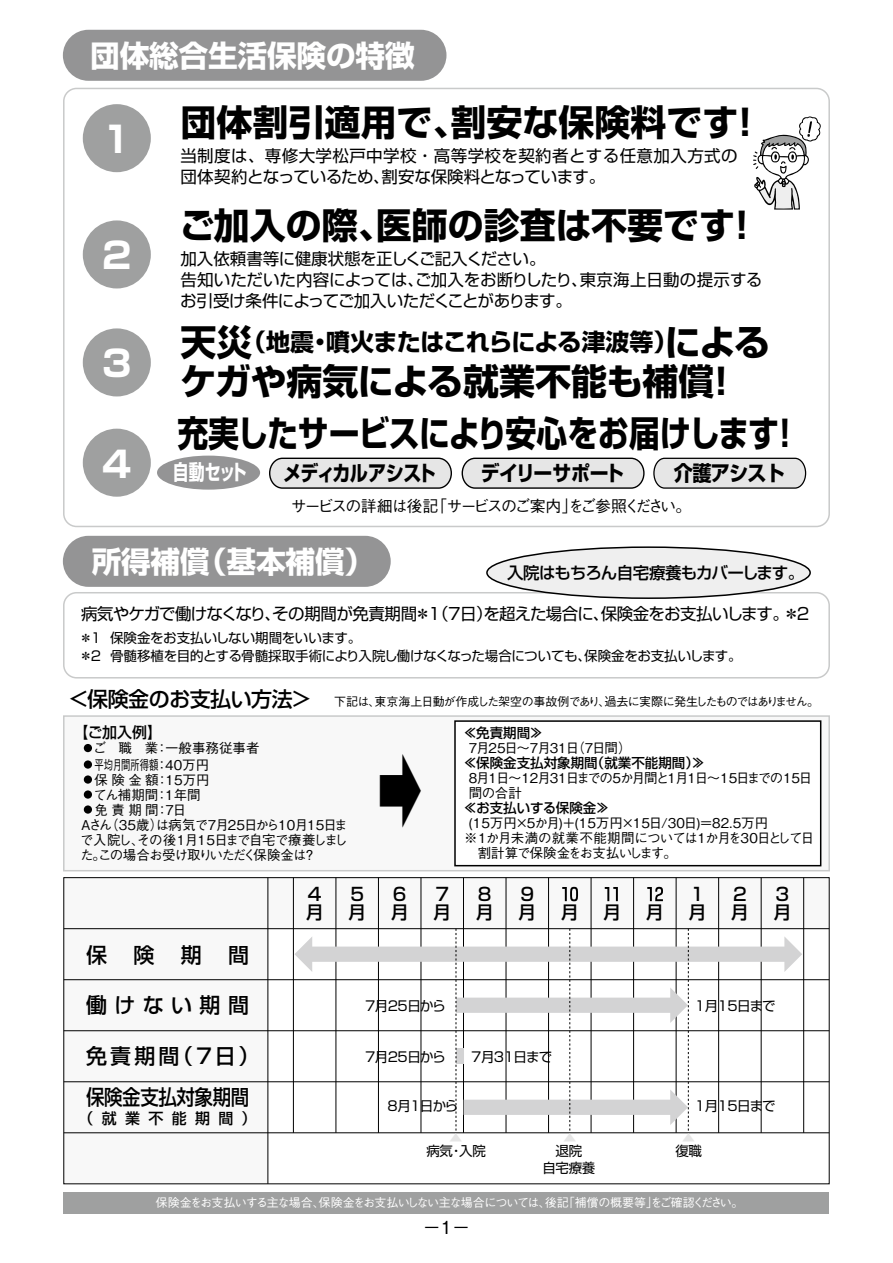
<style>
.page{position:relative;width:893px;height:1263px;background:#fff}
.page>*{position:absolute;margin:0;border:0;box-sizing:border-box;transform-origin:0 0}
.t1{font:500 90px "Shin Go Pr 5";color:#000;scale:.5 1}
.t2{font:700 36px "Shin Go Pr 5";color:#000}
.t3{font:700 36px "Shin Go Pr 5";letter-spacing:-.025em;color:#000;scale:.86 1}
.t4{font:700 36px "Shin Go Pr 5";color:#fff}
.t5{font:700 29.7px "Shin Go Pro";letter-spacing:-.01em;color:#fff}
.t6{font:700 24px "Shin Go Pr 5";letter-spacing:-.025em;color:#000}
.t7{font:500 21px/41px "Shin Go Pr 5";letter-spacing:-.02em;color:#000}
.t8{font:500 21px "Shin Go Pr 5";letter-spacing:.135em;color:#000}
.t9{font:700 21px "Shin Go Pro";letter-spacing:-.035em;color:#000;scale:.86 1}
.t10{font:700 21px "Shin Go Pro";letter-spacing:-.035em;color:#000;scale:.9 1}
.t11{font:700 21px "Shin Go Pro";letter-spacing:-.035em;color:#000;scale:.91 1}
.t12{font:700 21px "Shin Go Pro";letter-spacing:-.045em;color:#fff;scale:.76 1}
.t13{font:500 18px/17.5px "Shin Go Pr 5";color:#000}
.t14{font:500 18px "Gothic BBB Pr 5";color:#000}
.t15{font:16.5px/21px "Shin Go Pr 5";letter-spacing:-.025em;color:#000}
.t16{font:16.5px/21px "Shin Go Pr 5";letter-spacing:.025em;color:#000}
.t17{font:16.5px "Shin Go Pr 5";letter-spacing:-.045em;color:#000}
.t18{font:500 16.5px "Shin Go Pr 5";letter-spacing:-.04em;color:#000}
.t19{font:500 15.9px "Gothic BBB Pro";letter-spacing:-.115em;color:#000}
.t20{font:500 15px "Shin Go Pr 5";letter-spacing:.55em;color:#000}
.t21{font:13.5px/18px "Shin Go Pr 5";letter-spacing:-.03em;color:#000}
.t22{font:500 13.5px "Gothic BBB Pr 5";letter-spacing:-.055em;color:#000}
.t23{font:500 13.5px/15px "Gothic BBB Pr 5";letter-spacing:-.08em;color:#000}
.t24{font:500 13.5px/16.5px "Gothic BBB Pr 5";color:#000}
.t25{font:500 13.5px "Shin Go Pr 5";color:#000}
.t26{font:500 13.5px "Gothic BBB Pr 5";letter-spacing:.125em;color:#000}
.t27{font:13.5px "Shin Go Pr 5";color:#e6e6e6}
.t28{font:500 12px "Gothic BBB Pr 5";letter-spacing:-.065em;color:#000}
.t29{font:500 12px "Gothic BBB Pr 5";letter-spacing:-.08em;color:#fff}
.s1{font-size:36px}
.s2{font-family:"Shin Go Pr 5";font-size:21px}
</style>
<div class="page">
<div style="left:64px;top:878px;width:765px;height:51px;background:#f8f8f8"></div>
<div style="left:64px;top:929px;width:204px;height:255px;background:#f8f8f8"></div>
<div style="left:63px;top:30px;width:383px;height:51px;background:#949495;border-radius:26px"></div>
<div style="left:63px;top:536px;width:328px;height:51px;background:#949495;border-radius:26px"></div>
<div style="left:64px;top:1192px;width:765px;height:21px;background:#9fa0a0"></div>
<div style="left:63px;top:88px;width:767px;height:439px;border:2px solid #c9caca;border-radius:13px"></div>
<div style="left:64px;top:716px;width:765px;height:155px;background:#f8f8f8"></div>
<div style="left:63px;top:715px;width:767px;height:156px;border:2px solid #c9caca"></div>
<div style="left:63px;top:592px;width:767px;height:86px;border:2px solid #c9caca;border-radius:13px"></div>
<div style="left:83px;top:104px;width:68px;height:68px;background:#9fa0a0;border-radius:50%"></div>
<div style="left:83px;top:220px;width:68px;height:68px;background:#9fa0a0;border-radius:50%"></div>
<div style="left:83px;top:328px;width:68px;height:68px;background:#9fa0a0;border-radius:50%"></div>
<div style="left:83px;top:429px;width:68px;height:68px;background:#9fa0a0;border-radius:50%"></div>
<svg style="left:269px;top:457px;width:183px;height:32px;background:#d1d1d1"></svg>
<svg style="left:461px;top:457px;width:184px;height:32px;background:#d1d1d1"></svg>
<svg style="left:653px;top:457px;width:154px;height:32px;background:#d3d3d3"></svg>
<div style="left:157px;top:456px;width:103px;height:34px;background:#949495;border-radius:50%"></div>
<svg style="left:753px;top:116px;width:68px;height:94px"></svg>
<div style="left:487px;top:547px;width:323px;height:51px;background:#efefef;border-radius:50%"></div>
<div style="left:486px;top:546px;width:325px;height:53px;border:2px solid #000;border-radius:50%"></div>
<div style="left:84px;top:744px;width:8px;height:8px;background:#000;border-radius:50%"></div>
<div style="left:84px;top:760px;width:8px;height:9px;background:#000;border-radius:50%"></div>
<div style="left:84px;top:775px;width:8px;height:9px;background:#000;border-radius:50%"></div>
<div style="left:84px;top:790px;width:8px;height:9px;background:#000;border-radius:50%"></div>
<div style="left:84px;top:805px;width:8px;height:9px;background:#000;border-radius:50%"></div>
<div style="left:455px;top:721px;width:366px;height:145px;background:#fff"></div>
<div style="left:454px;top:720px;width:367px;height:146px;border:2px solid #000"></div>
<hr style="left:64px;top:928px;width:765px;height:1px;background:#000">
<hr style="left:64px;top:979px;width:765px;height:1px;background:#000">
<hr style="left:64px;top:1030px;width:765px;height:1px;background:#000">
<hr style="left:64px;top:1081px;width:765px;height:1px;background:#000">
<hr style="left:64px;top:1132px;width:765px;height:1px;background:#000">
<hr style="left:803px;top:878px;width:1px;height:255px;background:#000">
<hr style="left:761px;top:878px;width:1px;height:255px;background:#000">
<hr style="left:718px;top:878px;width:1px;height:255px;background:#000">
<hr style="left:676px;top:878px;width:1px;height:255px;background:#000">
<hr style="left:633px;top:878px;width:1px;height:255px;background:#000">
<hr style="left:591px;top:878px;width:1px;height:255px;background:#000">
<hr style="left:548px;top:878px;width:1px;height:255px;background:#000">
<hr style="left:506px;top:878px;width:1px;height:255px;background:#000">
<hr style="left:463px;top:878px;width:1px;height:255px;background:#000">
<hr style="left:421px;top:878px;width:1px;height:255px;background:#000">
<hr style="left:378px;top:878px;width:1px;height:255px;background:#000">
<hr style="left:336px;top:878px;width:1px;height:255px;background:#000">
<hr style="left:293px;top:878px;width:1px;height:255px;background:#000">
<hr style="left:267px;top:878px;width:1px;height:306px;background:#000">
<svg style="left:562px;top:887px;width:16px;height:14px"></svg>
<svg style="left:605px;top:887px;width:13px;height:14px"></svg>
<svg style="left:647px;top:887px;width:16px;height:14px"></svg>
<svg style="left:294px;top:929px;width:508px;height:204px"></svg>
<h3 class="t5" style="left:90px;top:32px;width:326px">団体総合生活保険の特徴</h3>
<h2 class="t4" style="left:102px;top:111px;width:31px">1</h2>
<h2 class="t4" style="left:102px;top:227px;width:31px">2</h2>
<h2 class="t4" style="left:102px;top:335px;width:31px">3</h2>
<h2 class="t4" style="left:102px;top:435px;width:31px">4</h2>
<h2 class="t2" style="left:180px;top:94px;width:584px">団体割引適用で、割安な保険料です！</h2>
<p class="t16" style="left:180px;top:144px;width:559px">当制度は、専修大学松戸中学校・高等学校を契約者とする任意加入方式の団体契約となっているため、割安な保険料となっています。</p>
<h2 class="t2" style="left:179px;top:196px;width:582px">ご加入の際、医師の診査は不要です！</h2>
<p class="t15" style="left:180px;top:247px;width:584px">加入依頼書等に健康状態を正しくご記入ください。<br>告知いただいた内容によっては、ご加入をお断りしたり、東京海上日動の提示するお引受け条件によってご加入いただくことがあります。</p>
<h3 class="t6" style="left:180px;top:323px;width:591px"><span class="s1">天災</span>（地震・噴火またはこれらによる津波等）<span class="s1">による</span></h3>
<h2 class="t2" style="left:180px;top:352px;width:561px">ケガや病気による就業不能も補償！</h2>
<h2 class="t3" style="left:177px;top:404px;width:726px">充実したサービスにより安心をお届けします！</h2>
<h3 class="t12" style="left:173px;top:455px;width:99px">自動セット</h3>
<h3 class="t9" style="left:283px;top:457px;width:179px">メディカルアシスト</h3>
<h3 class="t10" style="left:481px;top:457px;width:161px">デイリーサポート</h3>
<h3 class="t11" style="left:674px;top:457px;width:124px">介護アシスト</h3>
<p class="t19" style="left:291px;top:494px;width:402px">サービスの詳細は後記「サービスのご案内」をご参照ください。</p>
<h3 class="t5" style="left:92px;top:538px;width:284px">所得補償（基本補償）</h3>
<p class="t18" style="left:507px;top:559px;width:299px">入院はもちろん自宅療養もカバーします。</p>
<p class="t17" style="left:81px;top:600px;width:730px">病気やケガで働けなくなり、その期間が免責期間＊1（7日）を超えた場合に、保険金をお支払いします。＊2</p>
<p class="t21" style="left:79px;top:628px;width:664px">＊1 保険金をお支払いしない期間をいいます。<br>＊2 骨髄移植を目的とする骨髄採取手術により入院し働けなくなった場合についても、保険金をお支払いします。</p>
<p class="t28" style="left:68px;top:692px;width:752px"><span class="s2">＜保険金のお支払い方法＞</span> 下記は、東京海上日動が作成した架空の事故例であり、過去に実際に発生したものではありません。</p>
<p class="t20" style="left:74px;top:720px;width:90px">【ご加入例】</p>
<p class="t24" style="left:93px;top:739px;width:168px">ご 職 業：一般事務従事者平均月間所得額：40万円</p>
<p class="t26" style="left:95px;top:769px;width:116px">保険金額：15万円</p>
<p class="t24" style="left:94px;top:785px;width:109px">てん補期間：1年間</p>
<p class="t22" style="left:95px;top:799px;width:93px">免責期間：7日</p>
<p class="t22" style="left:79px;top:814px;width:270px">Ａさん（35歳）は病気で7月25日から10月15日ま</p>
<p class="t22" style="left:80px;top:829px;width:269px">で入院し、その後1月15日まで自宅で療養しまし</p>
<p class="t23" style="left:80px;top:846px;width:238px">た。この場合お受け取りいただく保険金は？</p>
<p class="t25" style="left:463px;top:722px;width:81px">≪免責期間≫</p>
<p class="t23" style="left:469px;top:739px;width:164px">7月25日～7月31日（7日間）</p>
<p class="t25" style="left:463px;top:752px;width:243px">≪保険金支払対象期間（就業不能期間）≫</p>
<p class="t23" style="left:469px;top:769px;width:345px">8月1日～12月31日までの5か月間と1月1日～15日までの15日間の合計</p>
<p class="t25" style="left:463px;top:797px;width:147px">≪お支払いする保険金≫</p>
<p class="t24" style="left:469px;top:814px;width:301px">(15万円×5か月)＋(15万円×15日/30日)＝82.5万円</p>
<p class="t22" style="left:464px;top:827px;width:352px">※1か月未満の就業不能期間については1か月を30日として日</p>
<p class="t22" style="left:478px;top:842px;width:201px">割計算で保険金をお支払いします。</p>
<h1 class="t1" style="left:378px;top:717px;width:91px">➡</h1>
<h3 class="t8" style="left:86px;top:937px;width:22px">保</h3>
<h3 class="t8" style="left:133px;top:937px;width:22px">険</h3>
<h3 class="t8" style="left:181px;top:937px;width:22px">期</h3>
<h3 class="t8" style="left:228px;top:937px;width:22px">間</h3>
<h3 class="t8" style="left:86px;top:987px;width:164px">働けない期間</h3>
<h3 class="t7" style="left:86px;top:1034px;width:175px">免責期間（7日）保険金支払対象期間</h3>
<p class="t20" style="left:79px;top:1106px;width:179px">（就業不能期間）</p>
<h3 class="t13" style="left:306px;top:884px;width:19px">4月</h3>
<h3 class="t13" style="left:348px;top:884px;width:19px">5月</h3>
<h3 class="t13" style="left:391px;top:884px;width:19px">6月</h3>
<h3 class="t13" style="left:433px;top:884px;width:19px">7月</h3>
<h3 class="t13" style="left:476px;top:884px;width:19px">8月</h3>
<h3 class="t13" style="left:518px;top:884px;width:19px">9月</h3>
<h3 class="t13" style="left:561px;top:901px;width:19px">月</h3>
<h3 class="t13" style="left:603px;top:901px;width:19px">月</h3>
<h3 class="t13" style="left:646px;top:901px;width:19px">月</h3>
<h3 class="t13" style="left:688px;top:884px;width:19px">1月</h3>
<h3 class="t13" style="left:731px;top:884px;width:19px">2月</h3>
<h3 class="t13" style="left:773px;top:884px;width:19px">3月</h3>
<p class="t21" style="left:365px;top:995px;width:82px">7月25日から</p>
<p class="t21" style="left:695px;top:995px;width:82px">1月15日まで</p>
<p class="t21" style="left:365px;top:1046px;width:82px">7月25日から</p>
<p class="t21" style="left:471px;top:1046px;width:82px">7月31日まで</p>
<p class="t21" style="left:387px;top:1096px;width:72px">8月1日から</p>
<p class="t21" style="left:695px;top:1096px;width:82px">1月15日まで</p>
<p class="t27" style="left:449px;top:1127px;width:15px">▲</p>
<p class="t21" style="left:426px;top:1141px;width:61px">病気・入院</p>
<p class="t27" style="left:563px;top:1127px;width:15px">▲</p>
<p class="t21" style="left:542px;top:1141px;width:54px;line-height:16.5px;text-align:center">退院<br>自宅療養</p>
<p class="t27" style="left:682px;top:1127px;width:15px">▲</p>
<p class="t21" style="left:675px;top:1141px;width:28px">復職</p>
<p class="t29" style="left:156px;top:1193px;width:589px">保険金をお支払いする主な場合、保険金をお支払いしない主な場合については、後記「補償の概要等」をご確認ください。</p>
<h3 class="t14" style="left:423px;top:1212px;width:49px">－1－</h3>
</div>
